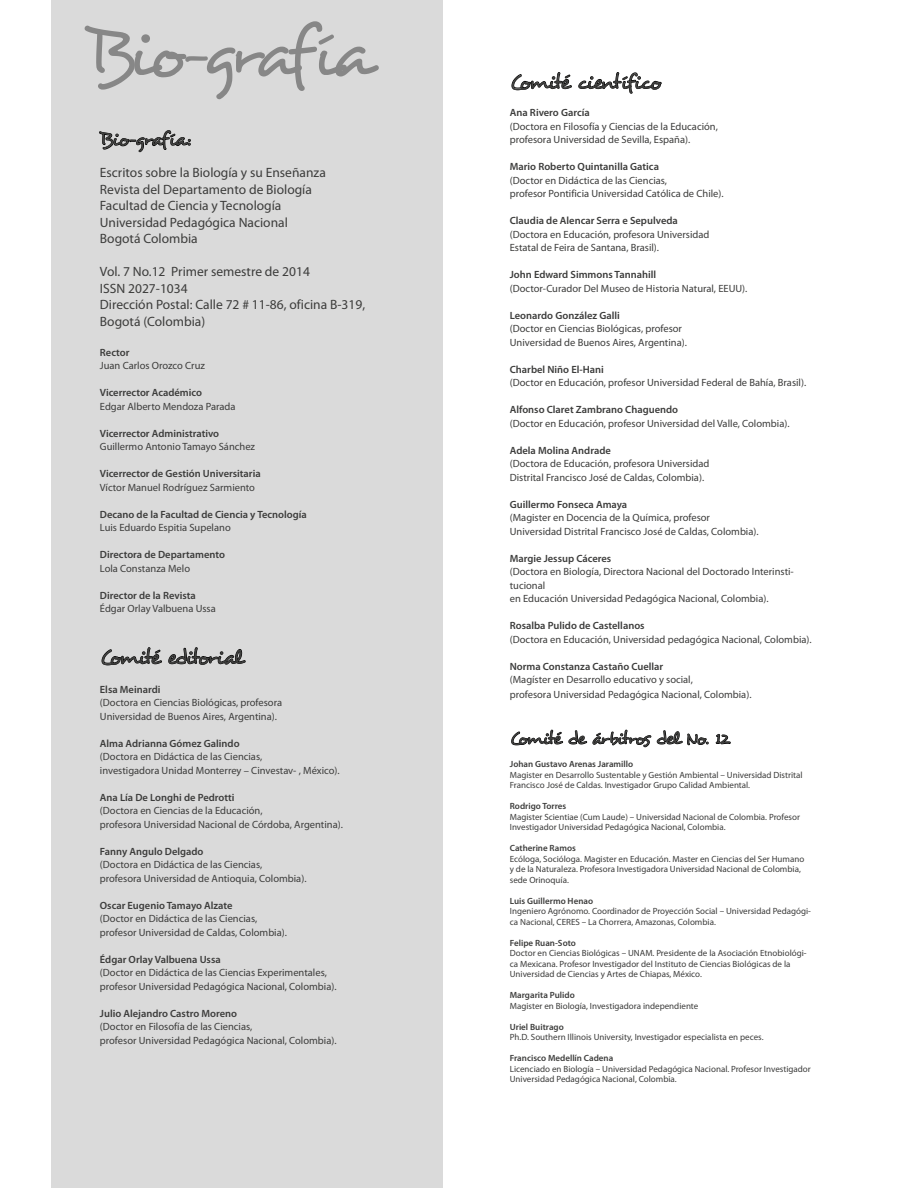
<style>
.page{position:relative;width:918px;height:1188px;background:#fff}
.page>*{position:absolute;margin:0;border:0;box-sizing:border-box;transform-origin:0 0}
.t1{font:72px "Desyrel";letter-spacing:-.135em;color:#878787}
.t2{font:21px "Desyrel";letter-spacing:-.105em;color:#3c3c3b}
.t3{font:19.5px "Desyrel";letter-spacing:-.085em;color:#3c3c3b}
.t4{font:18px "Desyrel";letter-spacing:-.09em;color:#3c3c3b}
.t5{font:13.5px/16.5px "Myriad Pro";color:#3c3c3b}
.t6{font:10.5px/13.5px "Myriad Pro";color:#3c3c3b}
.t7{font:600 10.5px "Myriad Pro";color:#3c3c3b}
.t8{font:9px/10.5px "Myriad Pro";color:#3c3c3b}
.t9{font:600 9px "Myriad Pro";color:#3c3c3b}
</style>
<div class="page">
<div style="left:51px;top:0;width:391px;height:1188px;background:#dadada"></div>
<svg style="left:511px;top:72px;width:61px;height:19px"></svg>
<svg style="left:578px;top:72px;width:84px;height:22px"></svg>
<svg style="left:511px;top:729px;width:198px;height:19px"></svg>
<svg style="left:715px;top:733px;width:16px;height:12px"></svg>
<svg style="left:99px;top:130px;width:92px;height:23px"></svg>
<svg style="left:101px;top:647px;width:61px;height:19px"></svg>
<svg style="left:168px;top:647px;width:78px;height:18px"></svg>
<h1 class="t1" style="left:86px;top:9px;width:290px">Bio-grafía</h1>
<h3 class="t3" style="left:100px;top:127px;width:92px">Bio-grafía:</h3>
<p class="t5" style="left:100px;top:164px;width:227px">Escritos sobre la Biología y su Enseñanza<br>Revista del Departamento de Biología<br>Facultad de Ciencia y Tecnología<br>Universidad Pedagógica Nacional<br>Bogotá Colombia</p>
<p class="t5" style="left:100px;top:263px;width:267px">Vol. 7 No.12 Primer semestre de 2014<br>ISSN 2027-1034<br>Dirección Postal: Calle 72 # 11-86, oficina B-319,<br>Bogotá (Colombia)</p>
<p class="t7" style="left:100px;top:346px;width:31px">Rector</p>
<p class="t6" style="left:100px;top:359px;width:107px">Juan Carlos Orozco Cruz</p>
<p class="t7" style="left:100px;top:386px;width:104px">Vicerrector Académico</p>
<p class="t6" style="left:100px;top:399px;width:137px">Edgar Alberto Mendoza Parada</p>
<p class="t7" style="left:100px;top:427px;width:121px">Vicerrector Administrativo</p>
<p class="t6" style="left:100px;top:440px;width:157px">Guillermo Antonio Tamayo Sánchez</p>
<p class="t7" style="left:100px;top:467px;width:162px">Vicerrector de Gestión Universitaria</p>
<p class="t6" style="left:100px;top:480px;width:157px">Víctor Manuel Rodríguez Sarmiento</p>
<p class="t7" style="left:100px;top:508px;width:208px">Decano de la Facultad de Ciencia y Tecnología</p>
<p class="t6" style="left:100px;top:521px;width:132px">Luis Eduardo Espitia Supelano</p>
<p class="t7" style="left:100px;top:548px;width:127px">Directora de Departamento</p>
<p class="t6" style="left:100px;top:562px;width:92px">Lola Constanza Melo</p>
<p class="t7" style="left:100px;top:589px;width:97px">Director de la Revista</p>
<p class="t6" style="left:100px;top:602px;width:117px">Édgar Orlay Valbuena Ussa</p>
<h2 class="t2" style="left:100px;top:644px;width:144px">Comité editorial</h2>
<p class="t7" style="left:100px;top:683px;width:62px">Elsa Meinardi</p>
<p class="t6" style="left:100px;top:696px;width:184px">(Doctora en Ciencias Biológicas, profesora<br>Universidad de Buenos Aires, Argentina).</p>
<p class="t7" style="left:100px;top:737px;width:141px">Alma Adrianna Gómez Galindo</p>
<p class="t6" style="left:100px;top:750px;width:241px">(Doctora en Didáctica de las Ciencias,<br>investigadora Unidad Monterrey – Cinvestav- , México).</p>
<p class="t7" style="left:100px;top:791px;width:136px">Ana Lía De Longhi de Pedrotti</p>
<p class="t6" style="left:100px;top:804px;width:245px">(Doctora en Ciencias de la Educación,<br>profesora Universidad Nacional de Córdoba, Argentina).</p>
<p class="t7" style="left:100px;top:845px;width:105px">Fanny Angulo Delgado</p>
<p class="t6" style="left:100px;top:858px;width:208px">(Doctora en Didáctica de las Ciencias, profesora Universidad de Antioquia, Colombia).</p>
<p class="t7" style="left:100px;top:899px;width:134px">Oscar Eugenio Tamayo Alzate</p>
<p class="t6" style="left:100px;top:912px;width:189px">(Doctor en Didáctica de las Ciencias, profesor Universidad de Caldas, Colombia).</p>
<p class="t7" style="left:100px;top:953px;width:122px">Édgar Orlay Valbuena Ussa</p>
<p class="t6" style="left:100px;top:966px;width:238px">(Doctor en Didáctica de las Ciencias Experimentales, profesor Universidad Pedagógica Nacional, Colombia).</p>
<p class="t7" style="left:100px;top:1007px;width:139px">Julio Alejandro Castro Moreno</p>
<p class="t6" style="left:100px;top:1020px;width:238px">(Doctor en Filosofía de las Ciencias,<br>profesor Universidad Pedagógica Nacional, Colombia).</p>
<h2 class="t2" style="left:510px;top:69px;width:153px">Comité científico</h2>
<p class="t7" style="left:510px;top:106px;width:82px">Ana Rivero García</p>
<p class="t6" style="left:510px;top:119px;width:210px">(Doctora en Filosofía y Ciencias de la Educación, profesora Universidad de Sevilla, España).</p>
<p class="t7" style="left:510px;top:160px;width:151px">Mario Roberto Quintanilla Gatica</p>
<p class="t6" style="left:510px;top:173px;width:215px">(Doctor en Didáctica de las Ciencias,<br>profesor Pontificia Universidad Católica de Chile).</p>
<p class="t7" style="left:510px;top:214px;width:170px">Claudia de Alencar Serra e Sepulveda</p>
<p class="t6" style="left:510px;top:227px;width:201px">(Doctora en Educación, profesora Universidad<br>Estatal de Feira de Santana, Brasil).</p>
<p class="t7" style="left:510px;top:268px;width:148px">John Edward Simmons Tannahill</p>
<p class="t6" style="left:510px;top:281px;width:239px">(Doctor-Curador Del Museo de Historia Natural, EEUU).</p>
<p class="t7" style="left:510px;top:309px;width:112px">Leonardo González Galli</p>
<p class="t6" style="left:510px;top:322px;width:179px">(Doctor en Ciencias Biológicas, profesor<br>Universidad de Buenos Aires, Argentina).</p>
<p class="t7" style="left:510px;top:363px;width:96px">Charbel Niño El-Hani</p>
<p class="t6" style="left:510px;top:376px;width:298px">(Doctor en Educación, profesor Universidad Federal de Bahía, Brasil).</p>
<p class="t7" style="left:510px;top:403px;width:170px">Alfonso Claret Zambrano Chaguendo</p>
<p class="t6" style="left:510px;top:416px;width:281px">(Doctor en Educación, profesor Universidad del Valle, Colombia).</p>
<p class="t7" style="left:510px;top:444px;width:103px">Adela Molina Andrade</p>
<p class="t6" style="left:510px;top:457px;width:201px">(Doctora de Educación, profesora Universidad<br>Distrital Francisco José de Caldas, Colombia).</p>
<p class="t7" style="left:510px;top:498px;width:119px">Guillermo Fonseca Amaya</p>
<p class="t6" style="left:510px;top:511px;width:250px">(Magister en Docencia de la Química, profesor<br>Universidad Distrital Francisco José de Caldas, Colombia).</p>
<p class="t7" style="left:510px;top:552px;width:103px">Margie Jessup Cáceres</p>
<p class="t6" style="left:510px;top:565px;width:286px">(Doctora en Biología, Directora Nacional del Doctorado Interinsti&shy;tucional<br>en Educación Universidad Pedagógica Nacional, Colombia).</p>
<p class="t7" style="left:510px;top:619px;width:136px">Rosalba Pulido de Castellanos</p>
<p class="t6" style="left:510px;top:632px;width:303px">(Doctora en Educación, Universidad pedagógica Nacional, Colombia).</p>
<p class="t7" style="left:510px;top:660px;width:155px">Norma Constanza Castaño Cuellar</p>
<p class="t6" style="left:510px;top:672px;width:243px;line-height:15px">(Magíster en Desarrollo educativo y social,<br>profesora Universidad Pedagógica Nacional, Colombia).</p>
<h3 class="t4" style="left:510px;top:727px;width:222px">Comité de árbitros del No. 12</h3>
<p class="t9" style="left:510px;top:758px;width:125px">Johan Gustavo Arenas Jaramillo</p>
<p class="t8" style="left:510px;top:769px;width:294px">Magister en Desarrollo Sustentable y Gestión Ambiental – Universidad Distrital<br>Francisco José de Caldas. Investigador Grupo Calidad Ambiental.</p>
<p class="t9" style="left:510px;top:800px;width:58px">Rodrigo Torres</p>
<p class="t8" style="left:510px;top:811px;width:292px">Magister Scientiae (Cum Laude) – Universidad Nacional de Colombia. Profesor<br>Investigador Universidad Pedagógica Nacional, Colombia.</p>
<p class="t9" style="left:510px;top:842px;width:68px">Catherine Ramos</p>
<p class="t8" style="left:510px;top:853px;width:296px">Ecóloga, Socióloga. Magister en Educación. Master en Ciencias del Ser Humano y de la Naturaleza. Profesora Investigadora Universidad Nacional de Colombia, sede Orinoquía.</p>
<p class="t9" style="left:510px;top:895px;width:85px">Luis Guillermo Henao</p>
<p class="t8" style="left:510px;top:906px;width:303px">Ingeniero Agrónomo. Coordinador de Proyección Social – Universidad Pedagógi&shy;ca Nacional, CERES – La Chorrera, Amazonas, Colombia.</p>
<p class="t9" style="left:510px;top:937px;width:68px">Felipe Ruan-Soto</p>
<p class="t8" style="left:510px;top:948px;width:298px">Doctor en Ciencias Biológicas – UNAM. Presidente de la Asociación Etnobiológi&shy;ca Mexicana. Profesor Investigador del Instituto de Ciencias Biológicas de la<br>Universidad de Ciencias y Artes de Chiapas, México.</p>
<p class="t9" style="left:510px;top:990px;width:66px">Margarita Pulido</p>
<p class="t8" style="left:510px;top:1000px;width:190px">Magister en Biología, Investigadora independiente</p>
<p class="t9" style="left:510px;top:1021px;width:56px">Uriel Buitrago</p>
<p class="t8" style="left:510px;top:1032px;width:255px">Ph.D. Southern Illinois University, Investigador especialista en peces.</p>
<p class="t9" style="left:510px;top:1053px;width:105px">Francisco Medellín Cadena</p>
<p class="t8" style="left:510px;top:1063px;width:303px">Licenciado en Biología – Universidad Pedagógica Nacional. Profesor Investigador<br>Universidad Pedagógica Nacional, Colombia.</p>
</div>
